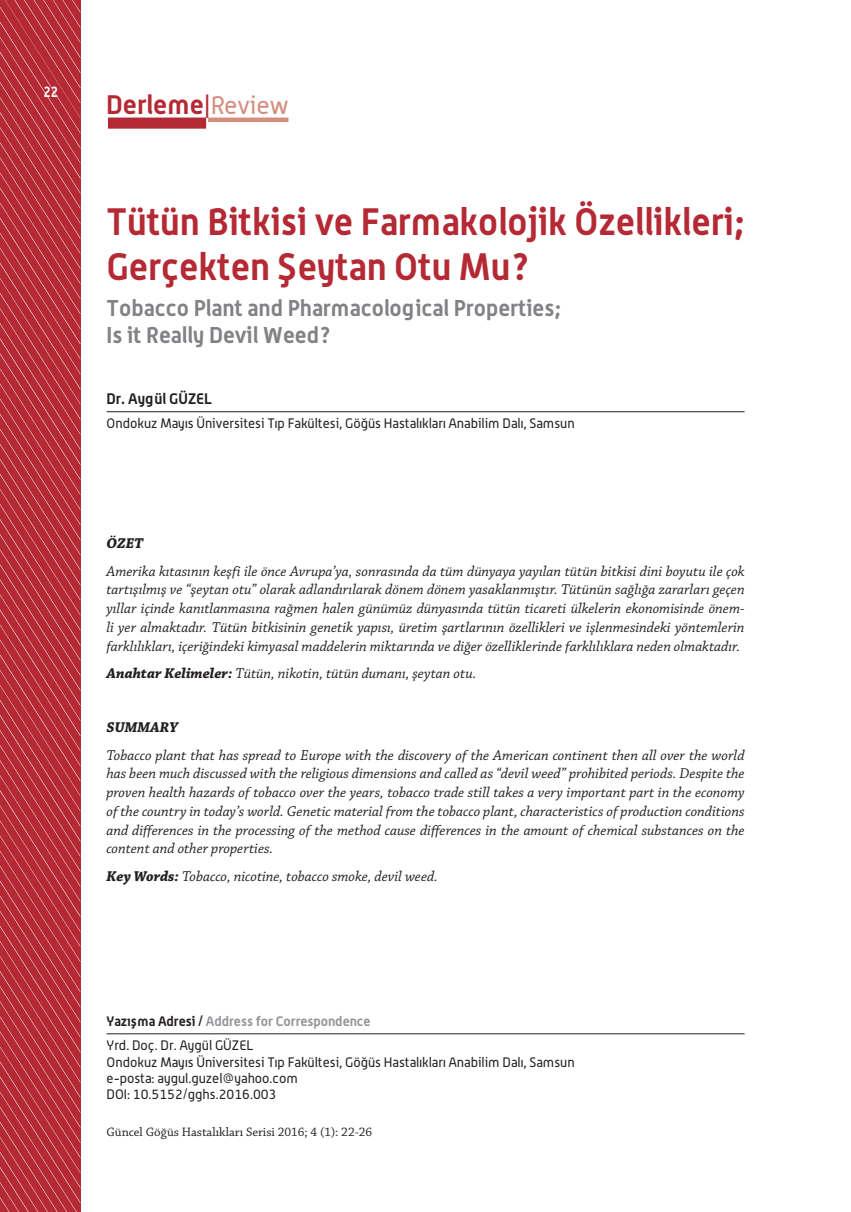
<style>
.page{position:relative;width:851px;height:1212px;background:#fff}
.page>*{position:absolute;margin:0;border:0;box-sizing:border-box;transform-origin:0 0}
.t1{font:700 37.5px/45px "Alwyn";color:#b42934}
.t2{font:700 26.25px "Alwyn OT";color:#b42934}
.t3{font:700 22.5px/27px "Alwyn";color:#808285}
.t4{font:italic 15px/18.8px "Chaparral Pro";color:#231f20;text-align:justify}
.t5{font:700 15px "Alwyn";color:#231f20}
.t6{font:italic 700 15px "Chaparral Pro";color:#231f20}
.t7{font:700 15px "Alwyn OT";color:#fff;scale:.85 1}
.t8{font:13.5px/16.2px "Alwyn";color:#231f20}
.t9{font:700 13.5px/24.6px "Alwyn";letter-spacing:-.005em;color:#939598}
.t10{font:12.9px "Chaparral Pro";color:#231f20}
.s1{font-family:"Alwyn";font-weight:400;font-size:24.9px}
.s2{font-family:"Alwyn";font-weight:400;font-size:24.9px;color:#d38e7f}
.s3{font-weight:700}
.s4{color:#231f20}
.s5{font-weight:400;color:#231f20}
</style>
<div class="page">
<svg style="left:0;top:0;width:80px;height:1212px;background:#b8353f"></svg>
<div style="left:108px;top:118px;width:98px;height:11px;background:#b42934"></div>
<hr style="left:208px;top:118px;width:80px;height:4px;background:#d38e7f">
<hr style="left:107px;top:1033px;width:637px;height:1px;background:#231f20">
<hr style="left:107px;top:411px;width:637px;height:1px;background:#231f20">
<p class="t7" style="left:43px;top:82px;width:19px">22</p>
<h2 class="t2" style="left:106px;top:89px;width:184px">Derleme<span class="s1">|</span><span class="s2">Review</span></h2>
<h1 class="t1" style="left:106px;top:198px;width:639px">Tütün Bitkisi ve Farmakolojik Özellikleri;<br>Gerçekten Şeytan Otu Mu?</h1>
<h3 class="t3" style="left:107px;top:294px;width:456px">Tobacco Plant and Pharmacological Properties;<br>Is it Really Devil Weed?</h3>
<p class="t5" style="left:107px;top:389px;width:107px">Dr. Aygül GÜZEL</p>
<p class="t8" style="left:107px;top:415px;width:469px">Ondokuz Mayıs Üniversitesi Tıp Fakültesi, Göğüs Hastalıkları Anabilim Dalı, Samsun</p>
<p class="t6" style="left:106px;top:535px;width:38px">ÖZET</p>
<p class="t4" style="left:106px;top:562px;width:639px">Amerika kıtasının keşfi ile önce Avrupa’ya, sonrasında da tüm dünyaya yayılan tütün bitkisi dini boyutu ile çok tartışılmış ve “şeytan otu” olarak adlandırılarak dönem dönem yasaklanmıştır. Tütünün sağlığa zararları geçen yıllar içinde kanıtlanmasına rağmen halen günümüz dünyasında tütün ticareti ülkelerin ekonomisinde önem&shy;li yer almaktadır. Tütün bitkisinin genetik yapısı, üretim şartlarının özellikleri ve işlenmesindeki yöntemlerin farklılıkları, içeriğindeki kimyasal maddelerin miktarında ve diğer özelliklerinde farklılıklara neden olmaktadır.</p>
<p class="t4" style="left:106px;top:664px;width:371px"><span class="s3">Anahtar Kelimeler:</span> Tütün, nikotin, tütün dumanı, şeytan otu.</p>
<p class="t6" style="left:106px;top:719px;width:73px">SUMMARY</p>
<p class="t4" style="left:106px;top:746px;width:639px">Tobacco plant that has spread to Europe with the discovery of the American continent then all over the world has been much discussed with the religious dimensions and called as “devil weed” prohibited periods. Despite the proven health hazards of tobacco over the years, tobacco trade still takes a very important part in the economy of the country in today’s world. Genetic material from the tobacco plant, characteristics of production conditions and differences in the processing of the method cause differences in the amount of chemical substances on the content and other properties.</p>
<p class="t4" style="left:106px;top:867px;width:333px"><span class="s3">Key Words:</span> Tobacco, nicotine, tobacco smoke, devil weed.</p>
<p class="t9" style="left:107px;top:1008px;width:265px"><span class="s4">Yazışma Adresi /</span> Address for Correspondence<br><span class="s5">Yrd. Doç. Dr. Aygül GÜZEL</span></p>
<p class="t8" style="left:107px;top:1053px;width:469px">Ondokuz Mayıs Üniversitesi Tıp Fakültesi, Göğüs Hastalıkları Anabilim Dalı, Samsun e-posta: aygul.guzel@yahoo.com<br>DOI: 10.5152/gghs.2016.003</p>
<p class="t10" style="left:106px;top:1125px;width:267px">Güncel Göğüs Hastalıkları Serisi 2016; 4 (1): 22-26</p>
</div>
